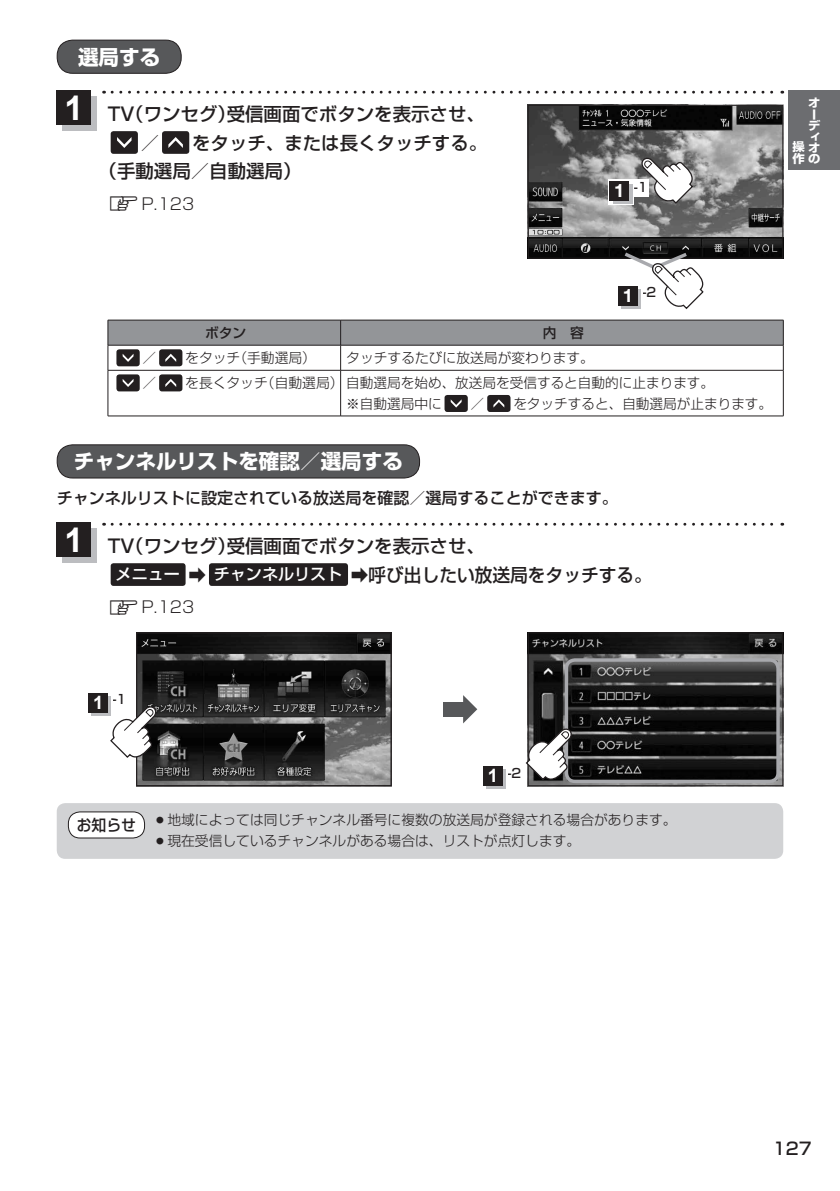
<style>
.page{position:relative;width:840px;height:1191px;background:#fff}
.page>*{position:absolute;margin:0;border:0;box-sizing:border-box;transform-origin:0 0}
.t1{font:700 34px "Arial";color:#fff}
.t2{font:700 20.6px "Shin Go Pro";color:#fff}
.t3{font:500 18.4px/28.4px "Shin Go Pro";color:#231f20}
.t4{font:500 17px "Shin Go Pro";color:#231f20}
.t5{font:500 16px "Shin Go Pro";color:#231f20}
.t6{font:300 16px "Shin Go Pro";color:#231f20}
.t7{font:500 15.6px "Shin Go Pro";color:#231f20;scale:.95 1}
.t8{font:300 13.8px/20.6px "Shin Go Pro";color:#231f20}
.t9{font:500 13.8px "Shin Go Pro";color:#231f20}
.t10{font:500 12.8px "Shin Go Pro";color:#231f20}
.t11{font:700 11.6px "Shin Go Pro";color:#fff;scale:1.06 1}
.s1{font-family:"MC1";font-weight:400;font-size:14.2px}
.s2{font-family:"Helvetica Neue";font-weight:700;font-size:18.4px;color:#fff}
.s3{font-size:16px;color:#fff}
.s4{font-family:"Arial";font-weight:700;font-size:18.4px;color:#fff}
</style>
<div class="page">
<div style="left:788px;top:91px;width:51px;height:79px;background:#6c6d70"></div>
<div style="left:111px;top:131px;width:27px;height:23px;background:#231f20;border-radius:3px"></div>
<svg style="left:117px;top:137px;width:14px;height:11px"></svg>
<div style="left:162px;top:131px;width:27px;height:23px;background:#231f20;border-radius:3px"></div>
<svg style="left:168px;top:137px;width:15px;height:11px"></svg>
<svg style="left:112px;top:91px;width:670px;height:3px"></svg>
<div style="left:62px;top:96px;width:34px;height:34px;background:#bcbdc0"></div>
<div style="left:57px;top:91px;width:34px;height:34px;background:#231f20"></div>
<img style="left:529px;top:107px;width:251px;height:150px">
<div style="left:527px;top:105px;width:255px;height:154px;border:1px solid #231f20"></div>
<svg style="left:639px;top:156px;width:55px;height:49px"></svg>
<div style="left:57px;top:40px;width:124px;height:33px;background:#57585a;border-radius:16px"></div>
<div style="left:57px;top:40px;width:124px;height:34px;border:1px solid #231f20;border-radius:16px"></div>
<img style="left:529px;top:634px;width:251px;height:150px">
<div style="left:527px;top:632px;width:255px;height:154px;border:1px solid #231f20"></div>
<div style="left:564px;top:658px;width:215px;height:125px;border:3px solid #a8a9ad;border-radius:9px"></div>
<img style="left:138px;top:634px;width:251px;height:150px">
<div style="left:136px;top:632px;width:255px;height:154px;border:1px solid #231f20"></div>
<div style="left:442px;top:702px;width:23px;height:14px;background:#57585a"></div>
<svg style="left:463px;top:695px;width:14px;height:28px"></svg>
<svg style="left:110px;top:704px;width:48px;height:55px"></svg>
<svg style="left:525px;top:727px;width:48px;height:54px"></svg>
<div style="left:87px;top:691px;width:41px;height:17px;background:#fff"></div>
<svg style="left:88px;top:708px;width:24px;height:9px"></svg>
<svg style="left:92px;top:696px;width:19px;height:19px"></svg>
<div style="left:88px;top:693px;width:20px;height:19px;background:#231f20"></div>
<svg style="left:483px;top:766px;width:23px;height:23px"></svg>
<svg style="left:486px;top:769px;width:19px;height:20px"></svg>
<div style="left:483px;top:766px;width:19px;height:19px;background:#231f20"></div>
<div style="left:57px;top:803px;width:725px;height:56px;background:#d1d2d4;border-radius:9px"></div>
<div style="left:68px;top:812px;width:76px;height:26px;background:#fff;border-radius:12px"></div>
<div style="left:68px;top:811px;width:77px;height:27px;border:1px solid #231f20;border-radius:12px"></div>
<div style="left:111px;top:563px;width:74px;height:23px;background:#231f20;border-radius:3px"></div>
<div style="left:209px;top:563px;width:139px;height:23px;background:#231f20;border-radius:3px"></div>
<svg style="left:112px;top:523px;width:670px;height:2px"></svg>
<div style="left:62px;top:528px;width:34px;height:34px;background:#bcbdc0"></div>
<div style="left:57px;top:523px;width:34px;height:34px;background:#231f20"></div>
<div style="left:57px;top:445px;width:362px;height:33px;background:#57585a;border-radius:16px"></div>
<div style="left:57px;top:444px;width:363px;height:34px;border:1px solid #231f20;border-radius:16px"></div>
<hr style="left:108px;top:370px;width:232px;height:1px;background:#231f20">
<hr style="left:107px;top:370px;width:1px;height:46px;background:#231f20">
<hr style="left:340px;top:370px;width:443px;height:1px;background:#231f20">
<hr style="left:340px;top:370px;width:1px;height:46px;background:#231f20">
<hr style="left:782px;top:370px;width:1px;height:46px;background:#231f20">
<hr style="left:108px;top:415px;width:232px;height:1px;background:#231f20">
<hr style="left:340px;top:415px;width:443px;height:1px;background:#231f20">
<svg style="left:107px;top:320px;width:676px;height:50px"></svg>
<div style="left:116px;top:374px;width:24px;height:17px;background:#231f20;border-radius:3px"></div>
<svg style="left:123px;top:379px;width:10px;height:8px"></svg>
<div style="left:159px;top:374px;width:23px;height:17px;background:#231f20;border-radius:3px"></div>
<svg style="left:165px;top:379px;width:11px;height:8px"></svg>
<div style="left:444px;top:395px;width:23px;height:17px;background:#231f20;border-radius:3px"></div>
<svg style="left:450px;top:399px;width:11px;height:8px"></svg>
<div style="left:487px;top:395px;width:23px;height:17px;background:#231f20;border-radius:3px"></div>
<svg style="left:493px;top:399px;width:11px;height:8px"></svg>
<div style="left:608px;top:180px;width:40px;height:17px;background:#fff"></div>
<svg style="left:608px;top:181px;width:25px;height:24px"></svg>
<svg style="left:612px;top:184px;width:20px;height:20px"></svg>
<div style="left:609px;top:181px;width:19px;height:19px;background:#231f20"></div>
<svg style="left:620px;top:249px;width:84px;height:61px"></svg>
<div style="left:616px;top:284px;width:41px;height:17px;background:#fff"></div>
<svg style="left:618px;top:286px;width:24px;height:24px"></svg>
<svg style="left:621px;top:289px;width:19px;height:20px"></svg>
<div style="left:618px;top:286px;width:19px;height:19px;background:#231f20"></div>
<h2 class="t2" style="left:78px;top:40px;width:84px">選局する</h2>
<h1 class="t1" style="left:64px;top:85px;width:20px">1</h1>
<h3 class="t3" style="left:141px;top:98px;width:345px;text-indent:-33px">TV（ワンセグ）受信画面でボタンを表示させ、／</h3>
<h3 class="t3" style="left:99px;top:126px;width:390px;text-indent:93px">をタッチ、または長くタッチする。（手動選局／自動選局）</h3>
<p class="t6" style="left:108px;top:190px;width:88px"><span class="s1">z</span>P.123</p>
<p class="t10" style="left:614px;top:177px;width:35px"><span class="s2">1</span> -1</p>
<p class="t11" style="left:807px;top:93px;width:12px">オ</p>
<p class="t11" style="left:807px;top:105px;width:8px">ー</p>
<p class="t11" style="left:807px;top:117px;width:13px">デ</p>
<p class="t11" style="left:807px;top:127px;width:12px">ィ</p>
<p class="t11" style="left:792px;top:138px;width:27px">操オ</p>
<p class="t11" style="left:792px;top:149px;width:27px">作の</p>
<p class="t9" style="left:205px;top:321px;width:43px">ボタン</p>
<p class="t9" style="left:542px;top:321px;width:43px">内　容</p>
<p class="t10" style="left:622px;top:282px;width:35px"><span class="s2">1</span> -2</p>
<p class="t8" style="left:142px;top:346px;width:15px">／</p>
<p class="t8" style="left:185px;top:346px;width:132px">をタッチ（手動選局）</p>
<p class="t8" style="left:346px;top:346px;width:249px">タッチするたびに放送局が変わります。</p>
<p class="t8" style="left:142px;top:371px;width:15px">／</p>
<p class="t8" style="left:346px;top:371px;width:369px;text-indent:-161px">を長くタッチ（自動選局）自動選局を始め、放送局を受信すると自動的に止まります。※自動選局中に</p>
<p class="t8" style="left:470px;top:391px;width:15px">／</p>
<p class="t8" style="left:513px;top:391px;width:260px">をタッチすると、自動選局が止まります。</p>
<h2 class="t2" style="left:74px;top:445px;width:330px">チャンネルリストを確認／選局する</h2>
<p class="t5" style="left:57px;top:484px;width:562px">チャンネルリストに設定されている放送局を確認／選局することができます。</p>
<h3 class="t3" style="left:116px;top:530px;width:537px;text-indent:-8px">TV（ワンセグ）受信画面でボタンを表示させ、<br><span class="s3">メニュー</span> ➡ <span class="s3">チャンネルリスト</span> ➡呼び出したい放送局をタッチする。</h3>
<p class="t6" style="left:108px;top:594px;width:88px"><span class="s1">z</span>P.123</p>
<h1 class="t1" style="left:64px;top:517px;width:20px">1</h1>
<p class="t10" style="left:93px;top:689px;width:35px"><span class="s4">1</span> -1</p>
<p class="t7" style="left:77px;top:812px;width:64px">お知らせ</p>
<p class="t10" style="left:487px;top:762px;width:35px"><span class="s4">1</span> -2</p>
<p class="t8" style="left:153px;top:808px;width:524px">○地域によっては同じチャンネル番号に複数の放送局が登録される場合があります。</p>
<p class="t8" style="left:153px;top:828px;width:428px">○現在受信しているチャンネルがある場合は、リストが点灯します。</p>
<p class="t4" style="left:772px;top:1134px;width:40px">127</p>
</div>
